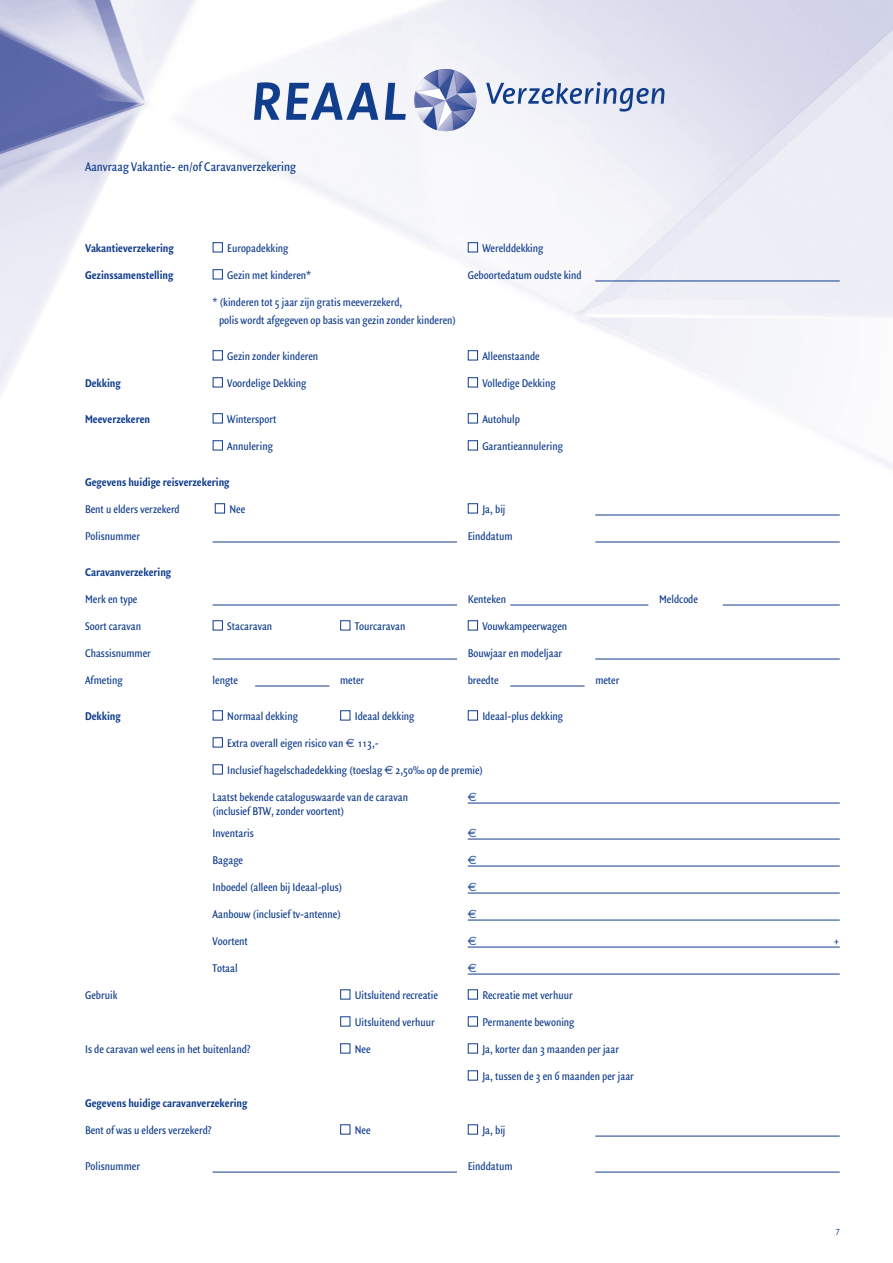
<style>
.page{position:relative;width:893px;height:1263px;background:#fff}
.page>*{position:absolute;margin:0;border:0;box-sizing:border-box;transform-origin:0 0}
.t1{font:13.5px "Quadraat Sans Con";color:#103d8c}
.t2{font:12px/18px "Quadraat Sans Con";color:#103d8c}
.t3{font:700 12px "Quadraat Sans Con";color:#103d8c}
.t4{font:12px "Euro Sans";color:#103d8c}
.t5{font:9px "Quadraat Sans Con";color:#103d8c}
.s1{font-family:"Euro Sans"}
</style>
<div class="page">
<img style="left:0;top:0;width:893px;height:515px">
<svg style="left:385px;top:69px;width:95px;height:63px"></svg>
<svg style="left:254px;top:82px;width:124px;height:38px"></svg>
<svg style="left:486px;top:82px;width:178px;height:30px"></svg>
<hr style="left:595px;top:281px;width:245px;height:1px;background:#103d8c">
<hr style="left:595px;top:515px;width:245px;height:1px;background:#103d8c">
<hr style="left:213px;top:542px;width:244px;height:1px;background:#103d8c">
<hr style="left:595px;top:542px;width:245px;height:1px;background:#103d8c">
<hr style="left:510px;top:605px;width:138px;height:1px;background:#103d8c">
<hr style="left:213px;top:605px;width:244px;height:1px;background:#103d8c">
<hr style="left:723px;top:605px;width:117px;height:1px;background:#103d8c">
<hr style="left:213px;top:659px;width:244px;height:1px;background:#103d8c">
<hr style="left:595px;top:659px;width:245px;height:1px;background:#103d8c">
<hr style="left:510px;top:686px;width:75px;height:1px;background:#103d8c">
<hr style="left:255px;top:686px;width:74px;height:1px;background:#103d8c">
<hr style="left:468px;top:803px;width:372px;height:1px;background:#103d8c">
<hr style="left:468px;top:839px;width:372px;height:1px;background:#103d8c">
<hr style="left:468px;top:866px;width:372px;height:1px;background:#103d8c">
<hr style="left:468px;top:893px;width:372px;height:1px;background:#103d8c">
<hr style="left:468px;top:920px;width:372px;height:1px;background:#103d8c">
<hr style="left:468px;top:947px;width:372px;height:1px;background:#103d8c">
<hr style="left:468px;top:974px;width:372px;height:1px;background:#103d8c">
<hr style="left:595px;top:1136px;width:245px;height:1px;background:#103d8c">
<hr style="left:213px;top:1172px;width:244px;height:1px;background:#103d8c">
<hr style="left:595px;top:1172px;width:245px;height:1px;background:#103d8c">
<div style="left:213px;top:242px;width:10px;height:10px;border:1px solid #103d8c"></div>
<div style="left:468px;top:242px;width:10px;height:10px;border:1px solid #103d8c"></div>
<div style="left:213px;top:269px;width:10px;height:10px;border:1px solid #103d8c"></div>
<div style="left:213px;top:350px;width:10px;height:10px;border:1px solid #103d8c"></div>
<div style="left:468px;top:350px;width:10px;height:10px;border:1px solid #103d8c"></div>
<div style="left:213px;top:377px;width:10px;height:10px;border:1px solid #103d8c"></div>
<div style="left:468px;top:377px;width:10px;height:10px;border:1px solid #103d8c"></div>
<div style="left:213px;top:413px;width:10px;height:10px;border:1px solid #103d8c"></div>
<div style="left:468px;top:413px;width:10px;height:10px;border:1px solid #103d8c"></div>
<div style="left:213px;top:440px;width:10px;height:10px;border:1px solid #103d8c"></div>
<div style="left:468px;top:440px;width:10px;height:10px;border:1px solid #103d8c"></div>
<div style="left:215px;top:503px;width:10px;height:10px;border:1px solid #103d8c"></div>
<div style="left:468px;top:503px;width:10px;height:10px;border:1px solid #103d8c"></div>
<div style="left:213px;top:620px;width:10px;height:10px;border:1px solid #103d8c"></div>
<div style="left:340px;top:620px;width:10px;height:10px;border:1px solid #103d8c"></div>
<div style="left:468px;top:620px;width:10px;height:10px;border:1px solid #103d8c"></div>
<div style="left:213px;top:710px;width:10px;height:10px;border:1px solid #103d8c"></div>
<div style="left:340px;top:710px;width:10px;height:10px;border:1px solid #103d8c"></div>
<div style="left:468px;top:710px;width:10px;height:10px;border:1px solid #103d8c"></div>
<div style="left:213px;top:737px;width:10px;height:10px;border:1px solid #103d8c"></div>
<div style="left:213px;top:764px;width:10px;height:10px;border:1px solid #103d8c"></div>
<div style="left:340px;top:989px;width:10px;height:10px;border:1px solid #103d8c"></div>
<div style="left:468px;top:989px;width:10px;height:10px;border:1px solid #103d8c"></div>
<div style="left:340px;top:1016px;width:10px;height:10px;border:1px solid #103d8c"></div>
<div style="left:468px;top:1016px;width:10px;height:10px;border:1px solid #103d8c"></div>
<div style="left:340px;top:1043px;width:10px;height:10px;border:1px solid #103d8c"></div>
<div style="left:468px;top:1043px;width:10px;height:10px;border:1px solid #103d8c"></div>
<div style="left:468px;top:1070px;width:10px;height:10px;border:1px solid #103d8c"></div>
<div style="left:340px;top:1124px;width:10px;height:10px;border:1px solid #103d8c"></div>
<div style="left:468px;top:1124px;width:10px;height:10px;border:1px solid #103d8c"></div>
<p class="t1" style="left:85px;top:159px;width:212px">Aanvraag Vakantie- en/of Caravanverzekering</p>
<p class="t3" style="left:85px;top:241px;width:90px">Vakantieverzekering</p>
<p class="t2" style="left:227px;top:239px;width:63px">Europadekking</p>
<p class="t2" style="left:482px;top:239px;width:63px">Werelddekking</p>
<p class="t3" style="left:85px;top:268px;width:90px">Gezinssamenstelling</p>
<p class="t2" style="left:227px;top:266px;width:86px">Gezin met kinderen*</p>
<p class="t2" style="left:468px;top:266px;width:115px">Geboortedatum oudste kind</p>
<p class="t2" style="left:219px;top:293px;width:238px;text-indent:-6px">* (kinderen tot 5 jaar zijn gratis meeverzekerd,<br>polis wordt afgegeven op basis van gezin zonder kinderen)</p>
<p class="t2" style="left:227px;top:347px;width:93px">Gezin zonder kinderen</p>
<p class="t2" style="left:482px;top:347px;width:59px">Alleenstaande</p>
<p class="t3" style="left:85px;top:376px;width:37px">Dekking</p>
<p class="t2" style="left:227px;top:374px;width:81px">Voordelige Dekking</p>
<p class="t2" style="left:482px;top:374px;width:75px">Volledige Dekking</p>
<p class="t3" style="left:85px;top:412px;width:67px">Meeverzekeren</p>
<p class="t2" style="left:227px;top:410px;width:51px">Wintersport</p>
<p class="t2" style="left:482px;top:410px;width:39px">Autohulp</p>
<p class="t2" style="left:227px;top:437px;width:47px">Annulering</p>
<p class="t2" style="left:482px;top:437px;width:82px">Garantieannulering</p>
<p class="t3" style="left:85px;top:475px;width:146px">Gegevens huidige reisverzekering</p>
<p class="t2" style="left:85px;top:500px;width:96px">Bent u elders verzekerd</p>
<p class="t2" style="left:229px;top:500px;width:17px">Nee</p>
<p class="t2" style="left:482px;top:500px;width:25px">Ja, bij</p>
<p class="t2" style="left:85px;top:527px;width:57px">Polisnummer</p>
<p class="t2" style="left:468px;top:527px;width:46px">Einddatum</p>
<p class="t3" style="left:85px;top:565px;width:88px">Caravanverzekering</p>
<p class="t2" style="left:85px;top:590px;width:54px">Merk en type</p>
<p class="t2" style="left:468px;top:590px;width:40px">Kenteken</p>
<p class="t2" style="left:659px;top:590px;width:40px">Meldcode</p>
<p class="t2" style="left:85px;top:617px;width:58px">Soort caravan</p>
<p class="t2" style="left:227px;top:617px;width:47px">Stacaravan</p>
<p class="t2" style="left:355px;top:617px;width:52px">Tourcaravan</p>
<p class="t2" style="left:482px;top:617px;width:86px">Vouwkampeerwagen</p>
<p class="t2" style="left:85px;top:644px;width:67px">Chassisnummer</p>
<p class="t2" style="left:468px;top:644px;width:96px">Bouwjaar en modeljaar</p>
<p class="t2" style="left:85px;top:671px;width:39px">Afmeting</p>
<p class="t2" style="left:213px;top:671px;width:27px">lengte</p>
<p class="t2" style="left:340px;top:671px;width:26px">meter</p>
<p class="t2" style="left:468px;top:671px;width:32px">breedte</p>
<p class="t2" style="left:595px;top:671px;width:26px">meter</p>
<p class="t3" style="left:85px;top:709px;width:37px">Dekking</p>
<p class="t2" style="left:227px;top:707px;width:72px">Normaal dekking</p>
<p class="t2" style="left:355px;top:707px;width:61px">Ideaal dekking</p>
<p class="t2" style="left:482px;top:707px;width:82px">Ideaal-plus dekking</p>
<p class="t2" style="left:227px;top:734px;width:153px">Extra overall eigen risico van <span class="s1">€</span> 113,-</p>
<p class="t2" style="left:227px;top:761px;width:257px">Inclusief hagelschadedekking (toeslag <span class="s1">€</span> 2,50‰ op de premie)</p>
<p class="t2" style="left:213px;top:788px;width:197px">Laatst bekende cataloguswaarde van de caravan</p>
<p class="t4" style="left:468px;top:790px;width:10px">€</p>
<p class="t2" style="left:213px;top:800px;width:133px;line-height:22.5px">(inclusief BTW, zonder voortent)<br>Inventaris</p>
<p class="t4" style="left:468px;top:826px;width:10px">€</p>
<p class="t2" style="left:213px;top:851px;width:32px">Bagage</p>
<p class="t4" style="left:468px;top:853px;width:10px">€</p>
<p class="t2" style="left:213px;top:878px;width:131px">Inboedel (alleen bij Ideaal-plus)</p>
<p class="t4" style="left:468px;top:880px;width:10px">€</p>
<p class="t2" style="left:213px;top:905px;width:130px">Aanbouw (inclusief tv-antenne)</p>
<p class="t4" style="left:468px;top:907px;width:10px">€</p>
<p class="t2" style="left:213px;top:932px;width:37px">Voortent</p>
<p class="t4" style="left:468px;top:934px;width:10px">€</p>
<p class="t2" style="left:834px;top:932px;width:6px">+</p>
<p class="t2" style="left:213px;top:959px;width:27px">Totaal</p>
<p class="t4" style="left:468px;top:961px;width:10px">€</p>
<p class="t2" style="left:85px;top:986px;width:34px">Gebruik</p>
<p class="t2" style="left:355px;top:986px;width:85px">Uitsluitend recreatie</p>
<p class="t2" style="left:482px;top:986px;width:92px">Recreatie met verhuur</p>
<p class="t2" style="left:355px;top:1013px;width:82px">Uitsluitend verhuur</p>
<p class="t2" style="left:482px;top:1013px;width:94px">Permanente bewoning</p>
<p class="t2" style="left:85px;top:1040px;width:167px">Is de caravan wel eens in het buitenland?</p>
<p class="t2" style="left:355px;top:1040px;width:17px">Nee</p>
<p class="t2" style="left:482px;top:1040px;width:138px">Ja, korter dan 3 maanden per jaar</p>
<p class="t2" style="left:482px;top:1067px;width:153px">Ja, tussen de 3 en 6 maanden per jaar</p>
<p class="t3" style="left:85px;top:1096px;width:164px">Gegevens huidige caravanverzekering</p>
<p class="t2" style="left:85px;top:1121px;width:128px">Bent of was u elders verzekerd?</p>
<p class="t2" style="left:355px;top:1121px;width:17px">Nee</p>
<p class="t2" style="left:482px;top:1121px;width:25px">Ja, bij</p>
<p class="t2" style="left:85px;top:1157px;width:57px">Polisnummer</p>
<p class="t2" style="left:468px;top:1157px;width:46px">Einddatum</p>
<p class="t5" style="left:836px;top:1225px;width:5px">7</p>
</div>
